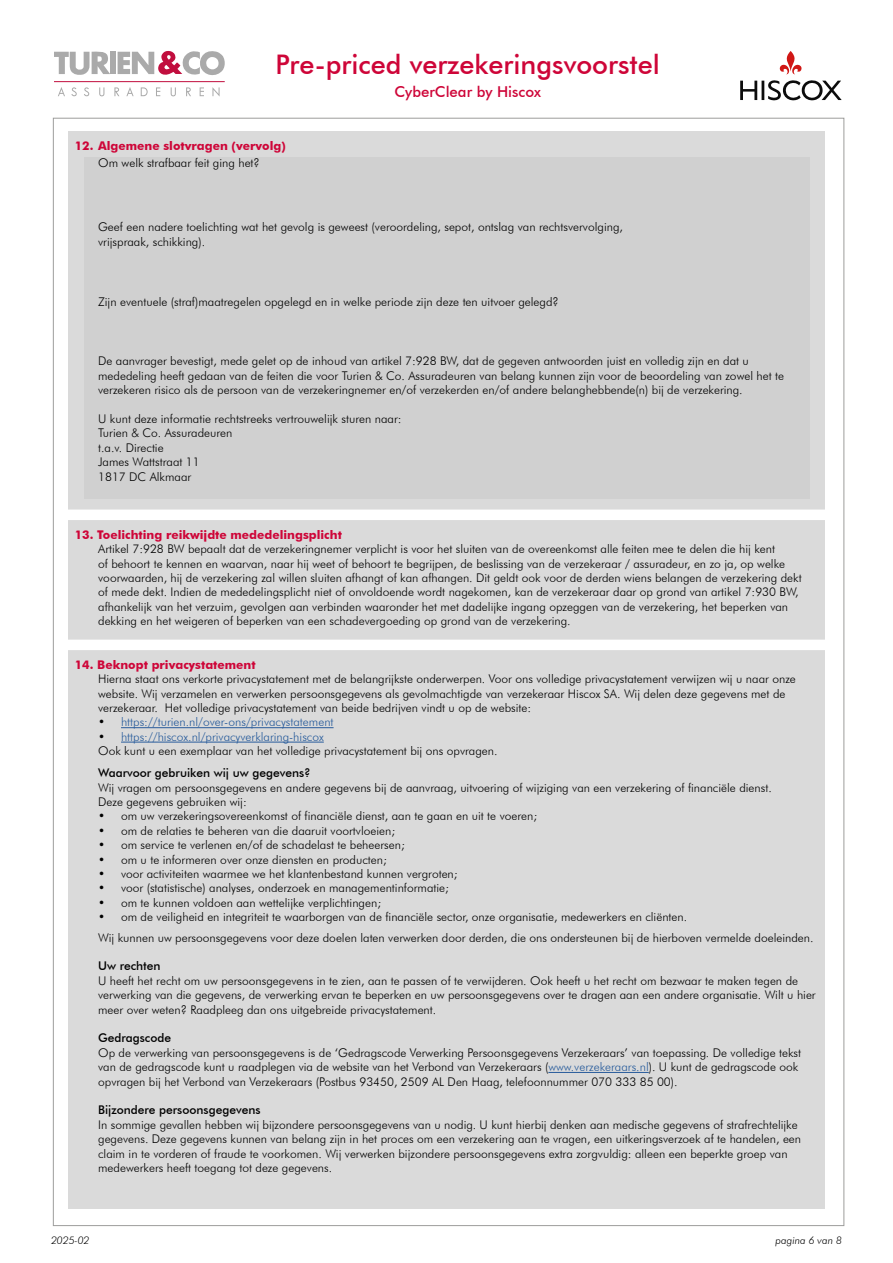
<style>
.page{position:relative;width:893px;height:1263px;background:#fff}
.page>*{position:absolute;margin:0;border:0;box-sizing:border-box;transform-origin:0 0}
.t1{font:500 27px "Futura BT";color:#ce0538}
.t2{font:500 15px "Futura BT";color:#ce0538}
.t3{font:300 12px/14.4px "Futura BT";color:#000}
.t4{font:700 12px "Futura BT";color:#ce0538}
.t5{font:500 12px "Futura BT";color:#000}
.t6{font:300 12px "Futura BT";color:#275b9b}
.t7{font:italic 300 10.5px "Futura BT";color:#000}
.s1{color:#000}
.s2{color:#275b9b}
</style>
<div class="page">
<div style="left:68px;top:131px;width:757px;height:1078px;background:#dadada"></div>
<div style="left:84px;top:157px;width:725px;height:342px;background:#d0d0d0"></div>
<div style="left:110px;top:52px;width:5px;height:22px;background:#aaa"></div>
<svg style="left:118px;top:51px;width:107px;height:24px"></svg>
<svg style="left:54px;top:51px;width:56px;height:24px"></svg>
<svg style="left:58px;top:87px;width:7px;height:9px"></svg>
<svg style="left:71px;top:87px;width:6px;height:9px"></svg>
<svg style="left:84px;top:87px;width:5px;height:9px"></svg>
<svg style="left:99px;top:87px;width:5px;height:9px"></svg>
<svg style="left:114px;top:87px;width:5px;height:9px"></svg>
<svg style="left:126px;top:87px;width:8px;height:9px"></svg>
<svg style="left:141px;top:87px;width:7px;height:9px"></svg>
<svg style="left:156px;top:87px;width:4px;height:9px"></svg>
<svg style="left:171px;top:87px;width:5px;height:9px"></svg>
<svg style="left:186px;top:87px;width:5px;height:9px"></svg>
<svg style="left:200px;top:87px;width:4px;height:9px"></svg>
<svg style="left:212px;top:87px;width:8px;height:10px"></svg>
<hr style="left:54px;top:81px;width:171px;height:1px;background:#c10e3e">
<svg style="left:740px;top:80px;width:102px;height:20px"></svg>
<svg style="left:780px;top:51px;width:22px;height:23px"></svg>
<div style="left:54px;top:509px;width:794px;height:11px;background:#fff"></div>
<div style="left:54px;top:640px;width:794px;height:10px;background:#fff"></div>
<hr style="left:121px;top:727px;width:213px;height:1px;background:#275b9b">
<hr style="left:121px;top:742px;width:203px;height:1px;background:#275b9b">
<hr style="left:548px;top:1072px;width:101px;height:1px;background:#275b9b">
<h1 class="t1" style="left:276px;top:48px;width:386px">Pre-priced verzekeringsvoorstel</h1>
<p class="t2" style="left:394px;top:82px;width:148px">CyberClear by Hiscox</p>
<p class="t4" style="left:75px;top:138px;width:212px">12. Algemene slotvragen (vervolg)</p>
<p class="t3" style="left:98px;top:156px;width:163px">Om welk strafbaar feit ging het?</p>
<p class="t3" style="left:98px;top:220px;width:526px">Geef een nadere toelichting wat het gevolg is geweest (veroordeling, sepot, ontslag van rechtsvervolging, vrijspraak, schikking).</p>
<p class="t3" style="left:98px;top:294px;width:462px">Zijn eventuele (straf)maatregelen opgelegd en in welke periode zijn deze ten uitvoer gelegd?</p>
<p class="t3" style="left:98px;top:354px;width:687px">De aanvrager bevestigt, mede gelet op de inhoud van artikel 7:928 BW, dat de gegeven antwoorden juist en volledig zijn en dat u mededeling heeft gedaan van de feiten die voor Turien &amp; Co. Assuradeuren van belang kunnen zijn voor de beoordeling van zowel het te verzekeren risico als de persoon van de verzekering nemer en/of verzekerden en/of andere belanghebbende(n) bij de verzekering.</p>
<p class="t3" style="left:98px;top:411px;width:305px">U kunt deze informatie rechtstreeks vertrouwelijk sturen naar:<br>Turien &amp; Co. Assuradeuren<br>t.a.v. Directie<br>James Wattstraat 11<br>1817 DC Alkmaar</p>
<p class="t4" style="left:75px;top:527px;width:269px">13. Toelichting reikwijdte mededelingsplicht</p>
<p class="t3" style="left:98px;top:541px;width:705px">Artikel 7:928 BW bepaalt dat de verzekeringnemer verplicht is voor het sluiten van de overeenkomst alle feiten mee te delen die hij kent<br>of behoort te kennen en waarvan, naar hij weet of behoort te begrijpen, de beslissing van de verzekeraar / assuradeur, en zo ja, op welke voorwaarden, hij de verzekering zal willen sluiten afhangt of kan afhangen. Dit geldt ook voor de derden wiens belangen de verzekering dekt of mede dekt. Indien de mededelingsplicht niet of onvoldoende wordt nagekomen, kan de verzekeraar daar op grond van artikel 7:930 BW, afhankelijk van het verzuim, gevolgen aan verbinden waaronder het met dadelijke ingang opzeggen van de verzekering, het beperken van dekking en het weigeren of beperken van een schadevergoeding op grond van de verzekering.</p>
<p class="t4" style="left:75px;top:657px;width:182px">14. Beknopt privacystatement</p>
<p class="t3" style="left:98px;top:672px;width:699px">Hierna staat ons verkorte privacystatement met de belangrijkste onderwerpen. Voor ons volledige privacystatement verwijzen wij u naar onze website. Wij verzamelen en verwerken persoonsgegevens als gevolmachtigde van verzekeraar Hiscox SA. Wij delen deze gegevens met de verzekeraar. Het volledige privacystatement van beide bedrijven vindt u op de website:</p>
<p class="t6" style="left:98px;top:715px;width:237px"><span class="s1">•</span> https://turien.nl/over-ons/privacystatement</p>
<p class="t3" style="left:98px;top:729px;width:401px">• <span class="s2">https://hiscox.nl/privacyverklaring-hiscox<br></span>Ook kunt u een exemplaar van het volledige privacystatement bij ons opvragen.</p>
<p class="t5" style="left:98px;top:765px;width:214px">Waarvoor gebruiken wij uw gegevens?</p>
<p class="t3" style="left:98px;top:780px;width:675px">Wij vragen om persoonsgegevens en andere gegevens bij de aanvraag, uitvoering of wijziging van een verzekering of financiële dienst.<br>Deze gegevens gebruiken wij:</p>
<p class="t3" style="left:98px;top:809px;width:440px">• om uw verzekeringsovereenkomst of financiële dienst, aan te gaan en uit te voeren;</p>
<p class="t3" style="left:98px;top:823px;width:298px">• om de relaties te beheren van die daaruit voortvloeien;</p>
<p class="t3" style="left:98px;top:837px;width:308px">• om service te verlenen en/of de schadelast te beheersen;</p>
<p class="t3" style="left:98px;top:852px;width:290px">• om u te informeren over onze diensten en producten;</p>
<p class="t3" style="left:98px;top:866px;width:361px">• voor activiteiten waarmee we het klantenbestand kunnen vergroten;</p>
<p class="t3" style="left:98px;top:881px;width:352px">• voor (statistische) analyses, onderzoek en managementinformatie;</p>
<p class="t3" style="left:98px;top:895px;width:284px">• om te kunnen voldoen aan wettelijke verplichtingen;</p>
<p class="t3" style="left:98px;top:906px;width:717px;line-height:20.4px">• om de veiligheid en integriteit te waarborgen van de financiële sector, onze organisatie, medewerkers en cliënten.<br>Wij kunnen uw persoonsgegevens voor deze doelen laten verwerken door derden, die ons ondersteunen bij de hierboven vermelde doeleinden.</p>
<p class="t5" style="left:98px;top:959px;width:64px">Uw rechten</p>
<p class="t3" style="left:98px;top:973px;width:719px">U heeft het recht om uw persoonsgegevens in te zien, aan te passen of te verwijderen. Ook heeft u het recht om bezwaar te maken tegen de verwerking van die gegevens, de verwerking ervan te beperken en uw persoonsgegevens over te dragen aan een andere organisatie. Wilt u hier meer over weten? Raadpleeg dan ons uitgebreide privacystatement.</p>
<p class="t5" style="left:98px;top:1031px;width:74px">Gedragscode</p>
<p class="t3" style="left:98px;top:1045px;width:704px">Op de verwerking van persoonsgegevens is de ‘Gedragscode Verwerking Persoonsgegevens Verzekeraars’ van toepassing. De volledige tekst van de gedragscode kunt u raadplegen via de website van het Verbond van Verzekeraars (<span class="s2">www.verzekeraars.nl</span>). U kunt de gedragscode ook opvragen bij het Verbond van Verzekeraars (Postbus 93450, 2509 AL Den Haag, telefoonnummer 070 333 85 00).</p>
<p class="t5" style="left:98px;top:1103px;width:164px">Bijzondere persoonsgegevens</p>
<p class="t3" style="left:98px;top:1117px;width:704px">In sommige gevallen hebben wij bijzondere persoonsgegevens van u nodig. U kunt hierbij denken aan medische gegevens of strafrechtelijke gegevens. Deze gegevens kunnen van belang zijn in het proces om een verzekering aan te vragen, een uitkeringsverzoek af te handelen, een claim in te vorderen of fraude te voorkomen. Wij verwerken bijzondere persoonsgegevens extra zorgvuldig: alleen een beperkte groep van medewerkers heeft toegang tot deze gegevens.</p>
<p class="t7" style="left:51px;top:1234px;width:40px">2025-02</p>
<p class="t7" style="left:775px;top:1234px;width:68px">pagina 6 van 8</p>
</div>
